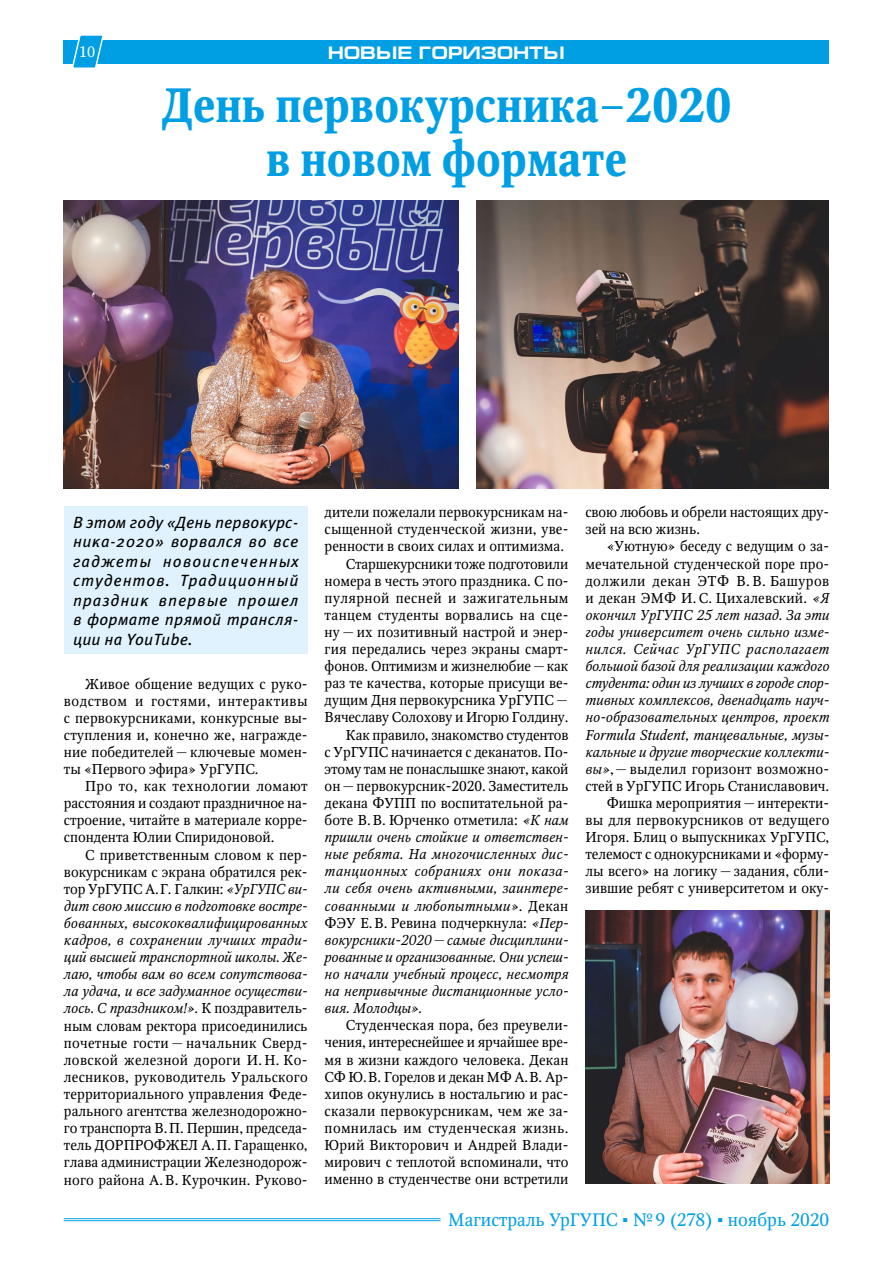
<style>
.page{position:relative;width:893px;height:1263px;background:#fff}
.page>*{position:absolute;margin:0;border:0;box-sizing:border-box;transform-origin:0 0}
.Заголовок_первого_ур{font:700 48px "Octava";color:#009fe3;scale:.89 1}
.t1{font:18px "Octava";color:#009fe3}
.рубрика{font:700 18px "Europe Ext";color:#fff}
.лид{font:italic 16.2px/19.5px "Meta Pro";letter-spacing:.02em;color:#000;text-align:justify}
.t2{font:15px "Octava";color:#fff}
.осн{font:14.25px/17.1px "Octava";color:#000;text-align:justify}
.осн-2{font:italic 14.25px/17.1px "Octava";letter-spacing:.005em;color:#000;text-align:justify}
.s1{font-style:italic}
.s2{font-style:normal}
.s3{font-family:"Georgia"}
</style>
<div class="page">
<hr style="left:64px;top:1218px;width:377px;height:1px;background:#009fe3">
<hr style="left:64px;top:1220px;width:377px;height:1px;background:#009fe3">
<div style="left:64px;top:40px;width:765px;height:24px;background:#009fe3"></div>
<svg style="left:72px;top:35px;width:31px;height:33px"></svg>
<div style="left:64px;top:506px;width:244px;height:148px;background:#dff2fd"></div>
<img style="left:64px;top:200px;width:395px;height:288px">
<img style="left:476px;top:200px;width:352px;height:288px">
<img style="left:585px;top:910px;width:244px;height:273px">
<p class="t2" style="left:79px;top:43px;width:18px">10</p>
<p class="рубрика" style="left:328px;top:43px;width:238px">НОВЫЕ ГОРИЗОНТЫ</p>
<p class="Заголовок_первого_ур" style="left:162px;top:76px;width:642px">День первокурсника–2020</p>
<p class="Заголовок_первого_ур" style="left:266px;top:130px;width:407px">в новом формате</p>
<p class="лид" style="left:73px;top:513px;width:227px">В этом году «День первокурс&shy;ника‑2020» ворвался во все гаджеты новоиспеченных студентов. Традиционный праздник впервые прошел в формате прямой трансля&shy;ции на YouTube.</p>
<p class="осн" style="left:64px;top:675px;width:245px;text-indent:21px">Живое общение ведущих с руко&shy;водством и гостями, интерактивы с первокурсниками, конкурсные вы&shy;ступления и, конечно же, награжде&shy;ние победителей— ключевые момен&shy;ты «Первого эфира» УрГУПС.</p>
<p class="осн" style="left:64px;top:777px;width:245px;text-indent:21px">Про то, как технологии ломают расстояния и создают праздничное на&shy;строение, читайте в материале корре&shy;спондента Юлии Спиридоновой.</p>
<p class="осн" style="left:64px;top:846px;width:245px;text-indent:21px">С приветственным словом к пер&shy;вокурсникам с экрана обратился рек&shy;тор УрГУПС А.Г. Галкин: <span class="s1">«УрГУПС ви&shy;дит свою миссию в подготовке востре&shy;бованных, высококвалифицированных кадров, в сохранении лучших тради&shy;ций высшей транспортной школы. Же&shy;лаю, чтобы вам во всем сопутствова&shy;ла удача, и все задуманное осуществи&shy;лось. С праздником!»</span>. К поздравитель&shy;ным словам ректора присоединились почетные гости — начальник Сверд&shy;ловской железной дороги И. Н. Ко&shy;лесников, руководитель Уральского территориального управления Феде&shy;рального агентства железнодорожно&shy;го транспорта В.П. Першин, председа&shy;тель ДОРПРОФЖЕЛ А.П. Гаращенко, глава администрации Железнодорож&shy;ного района А.В. Курочкин. Руково-</p>
<p class="осн" style="left:325px;top:504px;width:245px">дители пожелали первокурсникам на&shy;сыщенной студенческой жизни, уве&shy;ренности в своих силах и оптимизма.</p>
<p class="осн" style="left:325px;top:555px;width:245px;text-indent:21px">Старшекурсники тоже подготовили номера в честь этого праздника. С по&shy;пулярной песней и зажигательным танцем студенты ворвались на сце&shy;ну — их позитивный настрой и энер&shy;гия передались через экраны смарт&shy;фонов. Оптимизм и жизнелюбие— как раз те качества, которые присущи ве&shy;дущим Дня первокурсника УрГУПС— Вячеславу Солохову и Игорю Голдину.</p>
<p class="осн-2" style="left:325px;top:726px;width:245px;text-indent:21px"><span class="s2">Как правило, знакомство студентов с УрГУПС начинается с деканатов. По&shy;этому там не понаслышке знают, какой он— первокурсник‑2020. Заместитель декана ФУПП по воспитательной ра&shy;боте В.В. Юрченко отметила:</span> «К нам пришли очень стойкие и ответствен&shy;ные ребята. На многочисленных дис&shy;танционных собраниях они показа&shy;ли себя очень активными, заинтере&shy;сованными и любопытными»<span class="s2">. Декан ФЭУ Е.В. Ревина подчеркнула:</span> «Пер&shy;вокурсники‑2020— самые дисциплини&shy;рованные и организованные. Они успеш&shy;но начали учебный процесс, несмотря на непривычные дистанционные усло&shy;вия. Молодцы».</p>
<p class="осн" style="left:325px;top:1017px;width:245px;text-indent:21px">Студенческая пора, без преувели&shy;чения, интереснейшее и ярчайшее вре&shy;мя в жизни каждого человека. Декан СФ Ю.В. Горелов и декан МФ А.В. Ар&shy;хипов окунулись в ностальгию и рас&shy;сказали первокурсникам, чем же за&shy;помнилась им студенческая жизнь.<br>Юрий Викторович и Андрей Влади&shy;мирович с теплотой вспоминали, что именно в студенчестве они встретили</p>
<p class="осн" style="left:585px;top:504px;width:245px">свою любовь и обрели настоящих дру&shy;зей на всю жизнь.</p>
<p class="осн-2" style="left:585px;top:538px;width:245px;text-indent:21px"><span class="s2">«Уютную» беседу с ведущим о за&shy;мечательной студенческой поре про&shy;должили декан ЭТФ В. В. Башуров и декан ЭМФ И.С. Цихалевский.</span> «Я окончил УрГУПС 25 лет назад. За эти годы университет очень сильно изме&shy;нился. Сейчас УрГУПС располагает большой базой для реализации каждого студента: один из лучших в городе спор&shy;тивных комплексов, двенадцать науч&shy;но-образовательных центров, проект Formula Student, танцевальные, музы&shy;кальные и другие творческие коллекти&shy;вы»<span class="s2">,— выделил горизонт возможно&shy;стей в УрГУПС Игорь Станиславович.</span></p>
<p class="осн" style="left:585px;top:794px;width:245px;text-indent:21px">Фишка мероприятия— интеректи&shy;вы для первокурсников от ведущего Игоря. Блиц о выпускниках УрГУПС, телемост с однокурсниками и «форму&shy;лы всего» на логику— задания, сбли&shy;зившие ребят с университетом и оку-</p>
<p class="t1" style="left:448px;top:1208px;width:382px">Магистраль УрГУПС <span class="s3">▪</span> №9 (278) <span class="s3">▪</span> ноябрь 2020</p>
</div>
